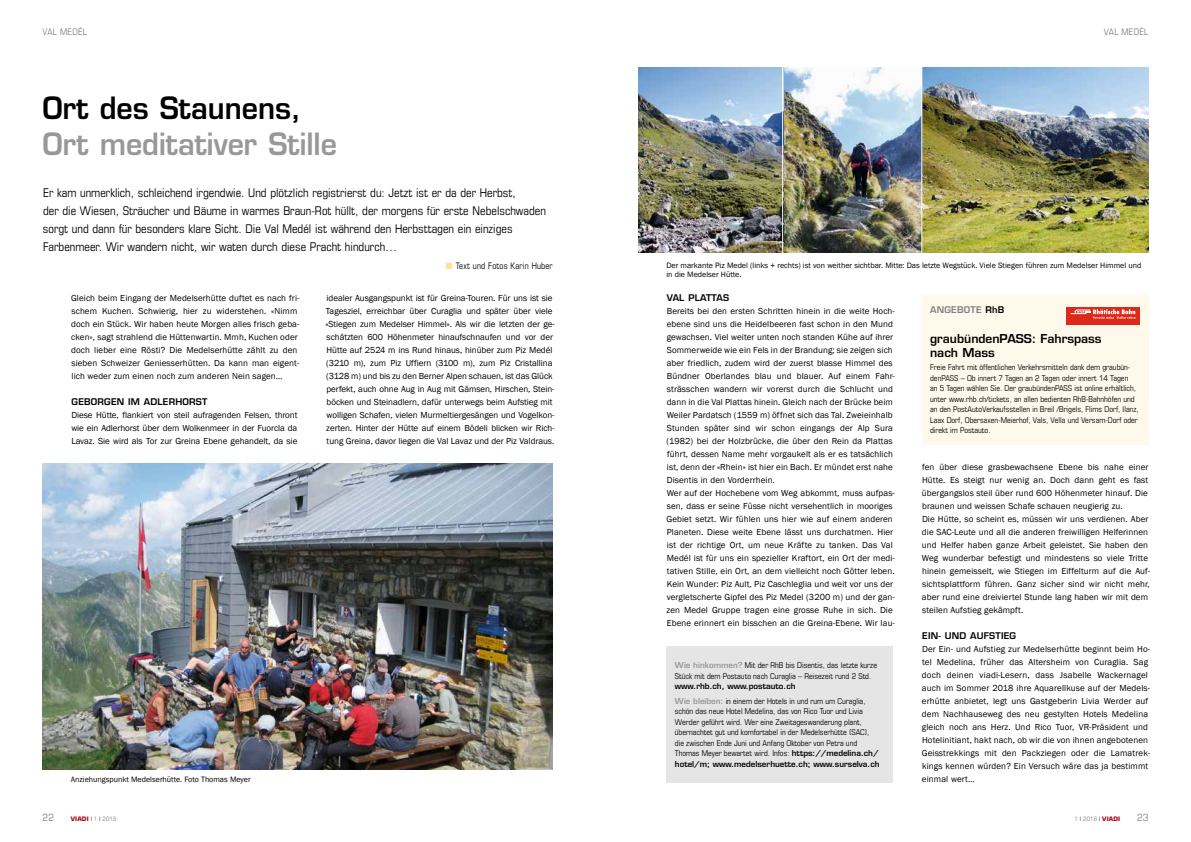
<style>
.page{position:relative;width:1191px;height:842px;background:#fff}
.page>*{position:absolute;margin:0;border:0;box-sizing:border-box;transform-origin:0 0}
.t1{font:600 30px "Eurostile";color:#989898;scale:.95 1}
.t2{font:600 30px "Eurostile";color:#000;scale:.95 1}
.t3{font:condensed 12px/18px "Eurostile";color:#000}
.t4{font:600 12px/14px "Eurostile";color:#000}
.t5{font:condensed 10px "Eurostile";color:#818181}
.t6{font:9px/13px "Franklin Gothic";letter-spacing:.01em;color:#000}
.t7{font:600 9px "Eurostile";letter-spacing:.025em;color:#000}
.t8{font:condensed 9px "Eurostile";letter-spacing:.02em;color:#000;scale:.95 1}
.t9{font:condensed 9px "Eurostile";letter-spacing:.03em;color:#818181}
.t10{font:600 9px "Eurostile";letter-spacing:.03em;color:#818181}
.t11{font:condensed 8px/10.5px "Eurostile";color:#000}
.t12{font:8px/9px "Franklin Gothic";color:#000}
.t13{font:700 6px "Eurostile";letter-spacing:.025em;color:#a31220}
.t14{font:condensed 6px "Eurostile";color:#818181}
.s1{color:#ffdf99}
.s2{font-weight:600;font-stretch:normal;color:#989898}
.s3{font-weight:600;font-stretch:normal}
.s4{color:#000}
.s5{font-weight:400;font-stretch:condensed;color:#000}
.s6{font-weight:400;font-stretch:condensed;color:#818181}
.s7{font-weight:700;font-stretch:normal;color:#a31220}
</style>
<div class="page">
<div style="left:666px;top:646px;width:227px;height:136px;background:#e5e5e5"></div>
<div style="left:921px;top:295px;width:227px;height:149px;background:#fff9ec"></div>
<div style="left:1066px;top:307px;width:73px;height:17px;background:#dc291a"></div>
<svg style="left:1070px;top:309px;width:65px;height:10px"></svg>
<img style="left:43px;top:464px;width:510px;height:305px">
<img style="left:783px;top:67px;width:365px;height:186px">
<img style="left:638px;top:67px;width:144px;height:186px">
<hr style="left:921px;top:65px;width:1px;height:193px;background:#fff">
<p class="t9" style="left:43px;top:27px;width:46px">VAL MEDÉL</p>
<p class="t9" style="left:1104px;top:27px;width:46px">VAL MEDÉL</p>
<h1 class="t2" style="left:43px;top:90px;width:274px">Ort des Staunens,</h1>
<h1 class="t1" style="left:43px;top:126px;width:311px">Ort meditativer Stille</h1>
<p class="t3" style="left:43px;top:184px;width:504px">Er kam unmerklich, schleichend irgendwie. Und plötzlich registrierst du: Jetzt ist er da der Herbst,<br>der die Wiesen, Sträucher und Bäume in warmes Braun-Rot hüllt, der morgens für erste Nebelschwaden sorgt und dann für besonders klare Sicht. Die Val Medél ist während den Herbsttagen ein einziges Farbenmeer. Wir wandern nicht, wir waten durch diese Pracht hindurch…</p>
<p class="t8" style="left:446px;top:261px;width:114px"><span class="s1">■</span> Text und Fotos Karin Huber</p>
<p class="t6" style="left:71px;top:292px;width:230px">Gleich beim Eingang der Medelserhütte duftet es nach fri&shy;schem Kuchen. Schwierig, hier zu widerstehen. «Nimm doch ein Stück. Wir haben heute Morgen alles frisch geba&shy;cken», sagt strahlend die Hüttenwartin. Mmh, Kuchen oder doch lieber eine Rösti? Die Medelserhütte zählt zu den sieben Schweizer Geniesserhütten. Da kann man eigent&shy;lich weder zum einen noch zum anderen Nein sagen…</p>
<p class="t7" style="left:72px;top:396px;width:137px">GEBORGEN IM ADLERHORST</p>
<p class="t6" style="left:71px;top:409px;width:228px;text-align:justify">Diese Hütte, flankiert von steil aufragenden Felsen, thront wie ein Adlerhorst über dem Wolkenmeer in der Fuorcla da Lavaz. Sie wird als Tor zur Greina Ebene gehandelt, da sie</p>
<p class="t6" style="left:325px;top:292px;width:231px">idealer Ausgangspunkt ist für Greina-Touren. Für uns ist sie Tagesziel, erreichbar über Curaglia und später über viele «Stiegen zum Medelser Himmel». Als wir die letzten der ge&shy;schätzten 600 Höhenmeter hinaufschnaufen und vor der Hütte auf 2524 m ins Rund hinaus, hinüber zum Piz Medél (3210 m), zum Piz Uffiern (3100 m), zum Piz Cristallina (3128 m) und bis zu den Berner Alpen schauen, ist das Glück perfekt, auch ohne Aug in Aug mit Gämsen, Hirschen, Stein&shy;böcken und Steinadlern, dafür unterwegs beim Aufstieg mit wolligen Schafen, vielen Murmeltiergesängen und Vogelkon&shy;zerten. Hinter der Hütte auf einem Bödeli blicken wir Rich&shy;tung Greina, davor liegen die Val Lavaz und der Piz Valdraus.</p>
<p class="t12" style="left:71px;top:775px;width:181px">Anziehungspunkt Medelserhütte. Foto Thomas Meyer</p>
<p class="t12" style="left:666px;top:261px;width:476px">Der markante Piz Medel (links + rechts) ist von weither sichtbar. Mitte: Das letzte Wegstück. Viele Stiegen führen zum Medelser Himmel und in die Medelser Hütte.</p>
<p class="t7" style="left:666px;top:292px;width:64px">VAL PLATTAS</p>
<p class="t6" style="left:666px;top:305px;width:230px">Bereits bei den ersten Schritten hinein in die weite Hoch&shy;ebene sind uns die Heidelbeeren fast schon in den Mund gewachsen. Viel weiter unten noch standen Kühe auf ihrer Sommerweide wie ein Fels in der Brandung; sie zeigen sich aber friedlich, zudem wird der zuerst blasse Himmel des Bündner Oberlandes blau und blauer. Auf einem Fahr&shy;strässchen wandern wir vorerst durch die Schlucht und dann in die Val Plattas hinein. Gleich nach der Brücke beim Weiler Pardatsch (1559 m) öffnet sich das Tal. Zweieinhalb Stunden später sind wir schon eingangs der Alp Sura (1982) bei der Holzbrücke, die über den Rein da Plattas führt, dessen Name mehr vorgaukelt als er es tatsächlich ist, denn der «Rhein» ist hier ein Bach. Er mündet erst nahe Disentis in den Vorderrhein.<br>Wer auf der Hochebene vom Weg abkommt, muss aufpas&shy;sen, dass er seine Füsse nicht versehentlich in mooriges Gebiet setzt. Wir fühlen uns hier wie auf einem anderen Planeten. Diese weite Ebene lässt uns durchatmen. Hier ist der richtige Ort, um neue Kräfte zu tanken. Das Val Medél ist für uns ein spezieller Kraftort, ein Ort der medi&shy;tativen Stille, ein Ort, an dem vielleicht noch Götter leben.<br>Kein Wunder: Piz Ault, Piz Caschleglia und weit vor uns der vergletscherte Gipfel des Piz Medel (3200 m) und der gan&shy;zen Medel Gruppe tragen eine grosse Ruhe in sich. Die Ebene erinnert ein bisschen an die Greina-Ebene. Wir lau-</p>
<p class="t11" style="left:675px;top:660px;width:204px"><span class="s2">Wie hinkommen?</span> Mit der RhB bis Disentis, das letzte kurze<br>Stück mit dem Postauto nach Curaglia – Reisezeit rund 2 Std.</p>
<p class="t11" style="left:675px;top:679px;width:192px;line-height:14.8px"><span class="s3">www.rhb.ch, www.postauto.ch<br></span><span class="s2">Wie bleiben:</span> in einem der Hotels in und rum um Curaglia,</p>
<p class="t11" style="left:675px;top:706px;width:206px">schön das neue Hotel Medelina, das von Rico Tuor und Livia Werder geführt wird. Wer eine Zweitageswanderung plant, übernachtet gut und komfortabel in der Medelserhütte (SAC), die zwischen Ende Juni und Anfang Oktober von Petra und Thomas Meyer bewartet wird. Infos: <span class="s3">https://medelina.ch/ hotel/m; www.medelserhuette.ch; www.surselva.ch</span></p>
<p class="t10" style="left:930px;top:304px;width:76px">ANGEBOTE <span class="s4">RhB</span></p>
<h2 class="t4" style="left:930px;top:332px;width:173px">graubündenPASS: Fahrspass nach Mass</h2>
<p class="t11" style="left:930px;top:362px;width:210px">Freie Fahrt mit öffentlichen Verkehrsmitteln dank dem graubün&shy;denPASS – Ob innert 7 Tagen an 2 Tagen oder innert 14 Tagen<br>an 5 Tagen wählen Sie. Der graubündenPASS ist online erhältlich, unter www.rhb.ch/tickets, an allen bedienten RhB-Bahnhöfen und an den PostAutoVerkaufsstellen in Breil /Brigels, Flims Dorf, Ilanz, Laax Dorf, Obersaxen-Meierhof, Vals, Vella und Versam-Dorf oder direkt im Postauto.</p>
<p class="t6" style="left:922px;top:461px;width:230px">fen über diese grasbewachsene Ebene bis nahe einer Hütte. Es steigt nur wenig an. Doch dann geht es fast übergangslos steil über rund 600 Höhenmeter hinauf. Die braunen und weissen Schafe schauen neugierig zu.<br>Die Hütte, so scheint es, müssen wir uns verdienen. Aber die SAC-Leute und all die anderen freiwilligen Helferinnen und Helfer haben ganze Arbeit geleistet. Sie haben den Weg wunderbar befestigt und mindestens so viele Tritte hinein gemeisselt, wie Stiegen im Eiffelturm auf die Auf&shy;sichtsplattform führen. Ganz sicher sind wir nicht mehr, aber rund eine dreiviertel Stunde lang haben wir mit dem steilen Aufstieg gekämpft.</p>
<p class="t7" style="left:922px;top:630px;width:95px">EIN- UND AUFSTIEG</p>
<p class="t6" style="left:921px;top:643px;width:230px">Der Ein- und Aufstieg zur Medelserhütte beginnt beim Ho&shy;tel Medelina, früher das Altersheim von Curaglia. Sag doch deinen viadi-Lesern, dass Jsabelle Wackernagel auch im Sommer 2018 ihre Aquarellkuse auf der Medels&shy;erhütte anbietet, legt uns Gastgeberin Livia Werder auf dem Nachhauseweg des neu gestylten Hotels Medelina gleich noch ans Herz. Und Rico Tuor, VR-Präsident und Hotelinitiant, hakt nach, ob wir die von ihnen angebotenen Geisstrekkings mit den Packziegen oder die Lamatrek&shy;kings kennen würden? Ein Versuch wäre das ja bestimmt einmal wert…</p>
<p class="t5" style="left:43px;top:812px;width:13px">22</p>
<p class="t13" style="left:71px;top:815px;width:47px">VIADI <span class="s5">|</span> <span class="s6">1</span> <span class="s5">|</span> <span class="s6">2018</span></p>
<p class="t14" style="left:1074px;top:816px;width:47px">1 <span class="s4">|</span> 2018 <span class="s4">|</span> <span class="s7">VIADI</span></p>
<p class="t5" style="left:1137px;top:812px;width:13px">23</p>
</div>
